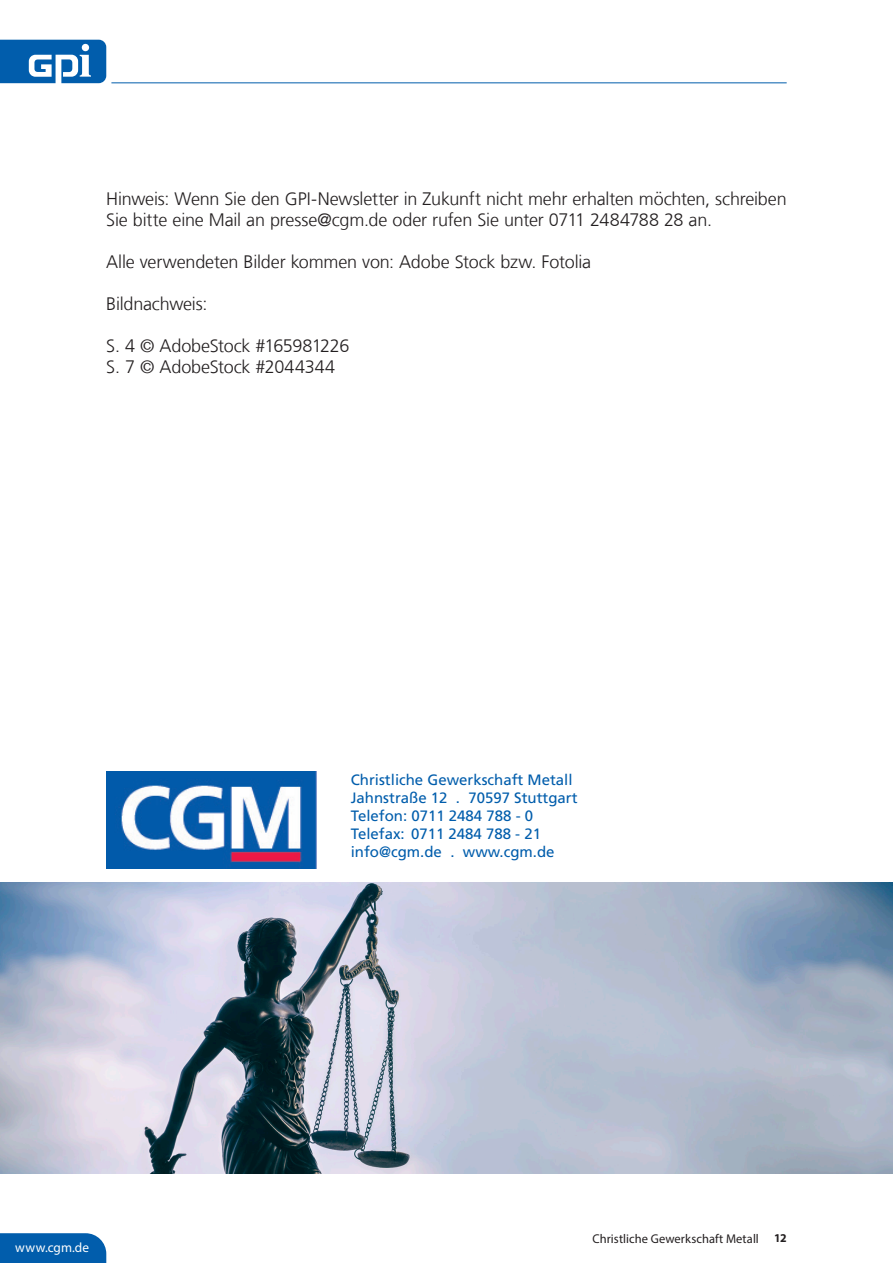
<style>
.page{position:relative;width:893px;height:1263px;background:#fff}
.page>*{position:absolute;margin:0;border:0;box-sizing:border-box;transform-origin:0 0}
.DGZ_Recht_Urteil{font:300 18px/21px "Frutiger LT Com";letter-spacing:-.01em;color:#231f20}
.t1{font:15px "Frutiger LT Com";color:#015dac}
.t2{font:13.5px "Myriad Pro";letter-spacing:.005em;color:#fff}
.t3{font:12.75px "Myriad Pro";letter-spacing:.005em;color:#231f20}
.s1{font-weight:700;font-size:12px}
</style>
<div class="page">
<hr style="left:111px;top:83px;width:676px;height:1px;background:#015dac">
<svg style="left:0;top:40px;width:106px;height:44px"></svg>
<div style="left:0;top:1233px;width:106px;height:30px;background:#015dac"></div>
<img style="left:0;top:882px;width:893px;height:292px">
<img style="left:106px;top:772px;width:210px;height:97px">
<p class="DGZ_Recht_Urteil" style="left:106px;top:188px;width:682px">Hinweis: Wenn Sie den GPI-Newsletter in Zukunft nicht mehr erhalten möchten, schreiben<br>Sie bitte eine Mail an presse@cgm.de oder rufen Sie unter 0711 2484788 28 an.</p>
<p class="DGZ_Recht_Urteil" style="left:106px;top:251px;width:486px">Alle verwendeten Bilder kommen von: Adobe Stock bzw. Fotolia</p>
<p class="DGZ_Recht_Urteil" style="left:106px;top:293px;width:103px">Bildnachweis:</p>
<p class="DGZ_Recht_Urteil" style="left:106px;top:335px;width:245px">S. 4 © AdobeStock #165981226</p>
<p class="DGZ_Recht_Urteil" style="left:106px;top:356px;width:230px">S. 7 © AdobeStock #2044344</p>
<p class="t2" style="left:15px;top:1239px;width:75px">www.cgm.de</p>
<p class="t1" style="left:351px;top:771px;width:223px">Christliche Gewerkschaft Metall</p>
<p class="t1" style="left:351px;top:789px;width:228px">Jahnstraße 12 . 70597 Stuttgart</p>
<p class="t1" style="left:351px;top:807px;width:184px">Telefon: 0711 2484 788 - 0</p>
<p class="t1" style="left:351px;top:825px;width:192px">Telefax: 0711 2484 788 - 21</p>
<p class="t1" style="left:351px;top:843px;width:205px">info@cgm.de . www.cgm.de</p>
<p class="t3" style="left:592px;top:1230px;width:196px">Christliche Gewerkschaft Metall <span class="s1">12</span></p>
</div>
